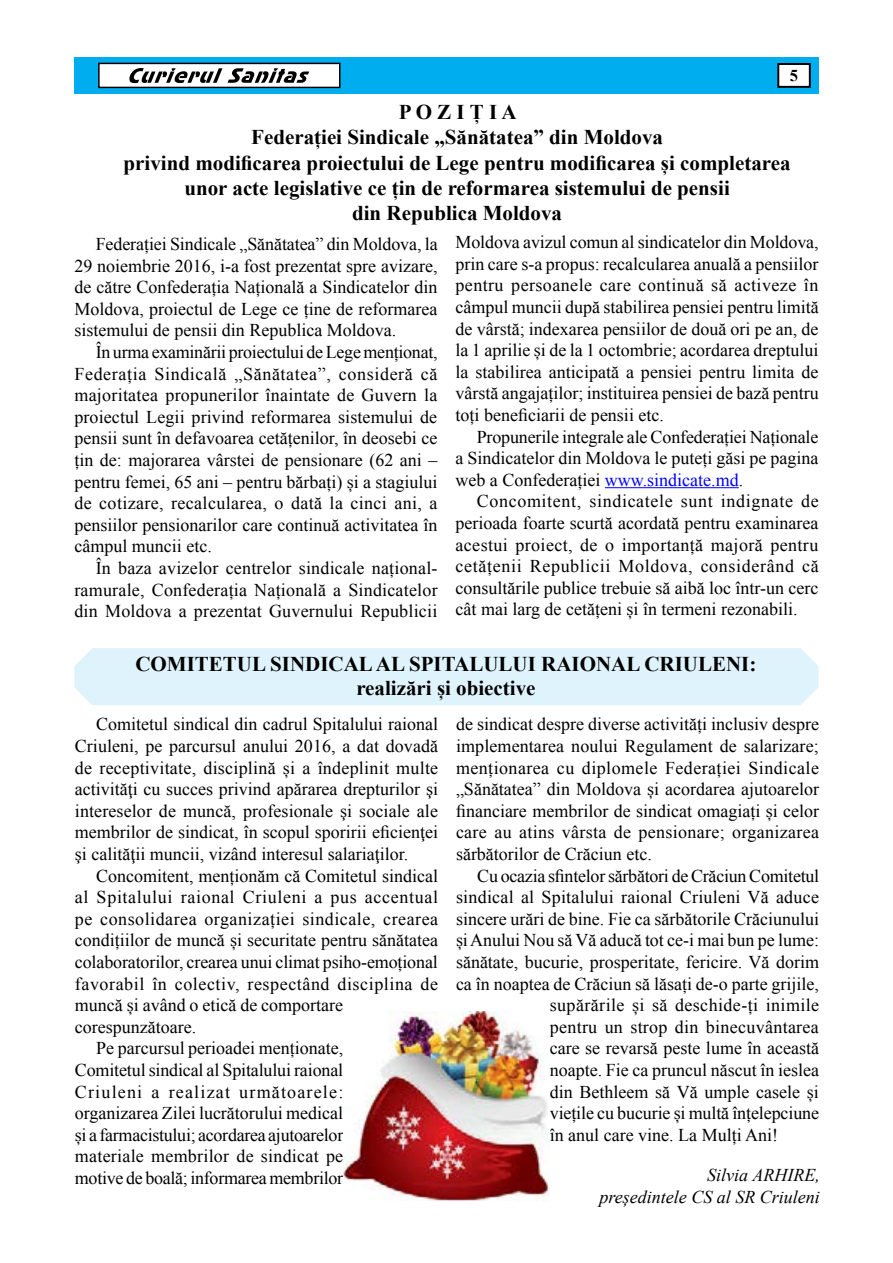
<style>
.page{position:relative;width:893px;height:1263px;background:#fff}
.page>*{position:absolute;margin:0;border:0;box-sizing:border-box;transform-origin:0 0}
.t1{font:700 21px/25.2px "Times New Roman";color:#000;text-align:center}
.t2{font:18px/21.6px "Times New Roman";color:#000;text-align:justify}
.t3{font:18px "Times New Roman";letter-spacing:.03em;color:#000}
.t4{font:18px "Times New Roman";letter-spacing:.035em;color:#000}
.t5{font:italic 18px/21.6px "Times New Roman";color:#000;text-align:right}
.t6{font:18px "Times New Roman";letter-spacing:.025em;color:#000}
.t7{font:18px "Times New Roman";letter-spacing:.065em;color:#000}
.t8{font:700 16.5px "Times New Roman";color:#000}
.s1{color:#00f}
</style>
<div class="page">
<div style="left:74px;top:57px;width:745px;height:36px;background:#00aeef"></div>
<div style="left:778px;top:64px;width:32px;height:23px;background:#fff"></div>
<div style="left:777px;top:63px;width:34px;height:25px;border:2px solid #000"></div>
<div style="left:99px;top:63px;width:241px;height:24px;background:#fff"></div>
<svg style="left:129px;top:68px;width:180px;height:15px"></svg>
<div style="left:98px;top:63px;width:242px;height:25px;border:2px solid #000"></div>
<hr style="left:605px;top:487px;width:134px;height:1px;background:#00f">
<div style="left:74px;top:648px;width:745px;height:57px;background:#dff3fd"></div>
<img style="left:343px;top:1011px;width:207px;height:190px">
<p class="t8" style="left:790px;top:64px;width:10px">5</p>
<p class="t1" style="left:124px;top:99px;width:668px">P O Z I Ț I A<br>Federației Sindicale „Sănătatea” din Moldova<br>privind modificarea proiectului de Lege pentru modificarea și completarea unor acte legislative ce țin de reformarea sistemului de pensii<br>din Republica Moldova</p>
<p class="t2" style="left:455px;top:231px;width:365px">Moldova avizul comun al sindicatelor din Moldova, prin care s-a propus: recalcularea anuală a pensiilor pentru persoanele care continuă să activeze în câmpul muncii după stabilirea pensiei pentru limită de vârstă; indexarea pensiilor de două ori pe an, de la 1 aprilie și de la 1 octombrie; acordarea dreptului la stabilirea anticipată a pensiei pentru limita de vârstă angajaților; instituirea pensiei de bază pentru toți beneficiarii de pensii etc.</p>
<p class="t2" style="left:455px;top:425px;width:365px;text-indent:21px">Propunerile integrale ale Confederației Naționale a Sindicatelor din Moldova le puteți găsi pe pagina web a Confederației <span class="s1">www.sindicate.md</span>.</p>
<p class="t2" style="left:455px;top:490px;width:365px;text-indent:21px">Concomitent, sindicatele sunt indignate de perioada foarte scurtă acordată pentru examinarea acestui proiect, de o importanță majoră pentru cetățenii Republicii Moldova, considerând că consultările publice trebuie să aibă loc într-un cerc cât mai larg de cetățeni și în termeni rezonabili.</p>
<p class="t2" style="left:74px;top:233px;width:365px;text-indent:21px">Federației Sindicale „Sănătatea” din Moldova, la 29 noiembrie 2016, i-a fost prezentat spre avizare, de către Confederația Națională a Sindicatelor din Moldova, proiectul de Lege ce ține de reformarea sistemului de pensii din Republica Moldova.</p>
<p class="t2" style="left:74px;top:341px;width:365px;text-indent:21px">În urma examinării proiectului de Lege menționat, Federația Sindicală „Sănătatea”, consideră că majoritatea propunerilor înaintate de Guvern la proiectul Legii privind reformarea sistemului de pensii sunt în defavoarea cetățenilor, în deosebi ce țin de: majorarea vârstei de pensionare (62 ani – pentru femei, 65 ani – pentru bărbați) și a stagiului de cotizare, recalcularea, o dată la cinci ani, a pensiilor pensionarilor care continuă activitatea în câmpul muncii etc.</p>
<p class="t2" style="left:74px;top:557px;width:365px;text-indent:21px">În baza avizelor centrelor sindicale național&shy;ramurale, Confederația Națională a Sindicatelor din Moldova a prezentat Guvernului Republicii</p>
<p class="t1" style="left:135px;top:651px;width:622px;line-height:24px">COMITETUL SINDICAL AL SPITALULUI RAIONAL CRIULENI: realizări și obiective</p>
<p class="t2" style="left:456px;top:713px;width:365px">de sindicat despre diverse activități inclusiv despre implementarea noului Regulament de salarizare; menționarea cu diplomele Federației Sindicale „Sănătatea” din Moldova și acordarea ajutoarelor financiare membrilor de sindicat omagiați și celor care au atins vârsta de pensionare; organizarea sărbătorilor de Crăciun etc.</p>
<p class="t2" style="left:477px;top:864px;width:343px">Cu ocazia sfintelor sărbători de Crăciun Comitetul</p>
<p class="t2" style="left:456px;top:886px;width:365px">sindical al Spitalului raional Criuleni Vă aduce</p>
<p class="t2" style="left:456px;top:908px;width:365px">sincere urări de bine. Fie ca sărbătorile Crăciunului</p>
<p class="t2" style="left:456px;top:929px;width:364px">și Anului Nou să Vă aducă tot ce-i mai bun pe lume:</p>
<p class="t2" style="left:456px;top:951px;width:365px">sănătate, bucurie, prosperitate, fericire. Vă dorim</p>
<p class="t2" style="left:456px;top:972px;width:365px">ca în noaptea de Crăciun să lăsați de-o parte grijile,</p>
<p class="t6" style="left:550px;top:993px;width:271px">supărările și să deschide-ți inimile</p>
<p class="t2" style="left:550px;top:1016px;width:271px">pentru un strop din binecuvântarea</p>
<p class="t2" style="left:550px;top:1037px;width:271px">care se revarsă peste lume în această</p>
<p class="t2" style="left:550px;top:1059px;width:271px">noapte. Fie ca pruncul născut în ieslea</p>
<p class="t2" style="left:550px;top:1080px;width:271px">din Bethleem să Vă umple casele și</p>
<p class="t2" style="left:550px;top:1102px;width:271px">viețile cu bucurie și multă înțelepciune</p>
<p class="t2" style="left:550px;top:1124px;width:230px">în anul care vine. La Mulți Ani!</p>
<p class="t5" style="left:600px;top:1164px;width:222px">Silvia ARHIRE,<br>președintele CS al SR Criuleni</p>
<p class="t2" style="left:75px;top:713px;width:365px;text-indent:21px">Comitetul sindical din cadrul Spitalului raional Criuleni, pe parcursul anului 2016, a dat dovadă de receptivitate, disciplină și a îndeplinit multe activităţi cu succes privind apărarea drepturilor şi intereselor de muncă, profesionale şi sociale ale membrilor de sindicat, în scopul sporirii eficienţei şi calităţii muncii, vizând interesul salariaţilor.</p>
<p class="t2" style="left:96px;top:864px;width:343px">Concomitent, menționăm că Comitetul sindical</p>
<p class="t4" style="left:75px;top:885px;width:365px">al Spitalului raional Criuleni a pus accentual</p>
<p class="t3" style="left:75px;top:907px;width:365px">pe consolidarea organizației sindicale, crearea</p>
<p class="t2" style="left:75px;top:929px;width:365px">condițiilor de muncă și securitate pentru sănătatea</p>
<p class="t2" style="left:75px;top:951px;width:364px">colaboratorilor, crearea unui climat psiho-emoțional</p>
<p class="t3" style="left:75px;top:971px;width:365px">favorabil în colectiv, respectând disciplina de</p>
<p class="t2" style="left:75px;top:994px;width:270px">muncă și având o etică de comportare</p>
<p class="t2" style="left:75px;top:1016px;width:123px">corespunzătoare.</p>
<p class="t2" style="left:96px;top:1037px;width:249px">Pe parcursul perioadei menționate,</p>
<p class="t2" style="left:75px;top:1059px;width:270px">Comitetul sindical al Spitalului raional</p>
<p class="t7" style="left:75px;top:1079px;width:270px">Criuleni a realizat următoarele:</p>
<p class="t2" style="left:75px;top:1102px;width:270px">organizarea Zilei lucrătorului medical</p>
<p class="t2" style="left:75px;top:1124px;width:270px">și a farmacistului; acordarea ajutoarelor</p>
<p class="t2" style="left:75px;top:1145px;width:270px">materiale membrilor de sindicat pe</p>
<p class="t2" style="left:75px;top:1167px;width:270px">motive de boală; informarea membrilor</p>
</div>
